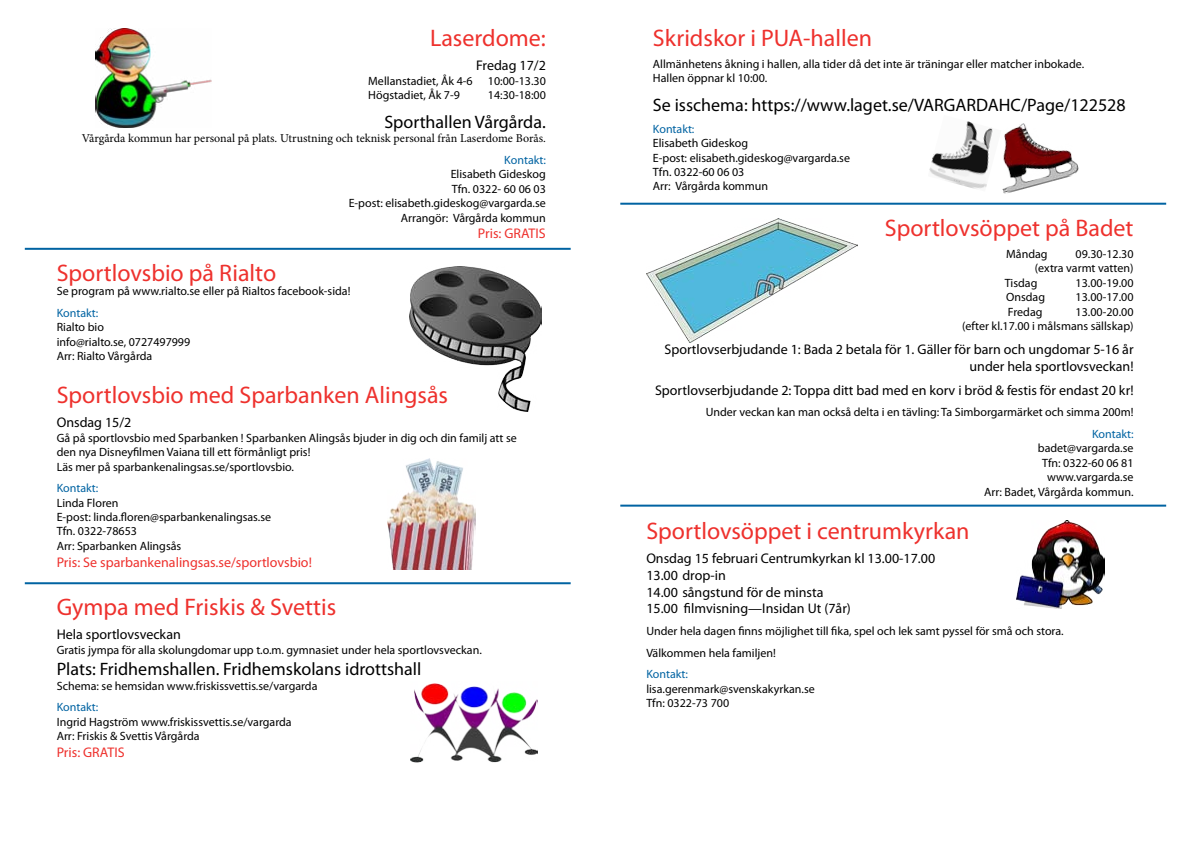
<style>
.page{position:relative;width:1191px;height:842px;background:#fff}
.page>*{position:absolute;margin:0;border:0;box-sizing:border-box;transform-origin:0 0}
.t1{font:24px "Myriad Pro";color:#ee312d}
.t2{font:18px "Myriad Pro";color:#000}
.t3{font:14px/16.8px "Myriad Pro";color:#000;text-align:right}
.t4{font:14px "Myriad Pro";color:#ee312d}
.t5{font:12px/14.4px "Myriad Pro";color:#000}
.t6{font:12px "Minion Pro";letter-spacing:-.005em;color:#000}
.t7{font:12px "Myriad Pro";color:#0063a2}
</style>
<div class="page">
<hr style="left:25px;top:248px;width:545px;height:2px;background:#0063a2">
<img style="left:409px;top:266px;width:132px;height:145px">
<hr style="left:25px;top:582px;width:545px;height:2px;background:#0063a2">
<img style="left:411px;top:683px;width:126px;height:79px">
<img style="left:929px;top:121px;width:58px;height:68px">
<img style="left:987px;top:123px;width:92px;height:71px">
<hr style="left:620px;top:203px;width:546px;height:2px;background:#0063a2">
<img style="left:646px;top:218px;width:211px;height:125px">
<hr style="left:620px;top:505px;width:546px;height:2px;background:#0063a2">
<img style="left:1016px;top:521px;width:88px;height:88px">
<img style="left:387px;top:459px;width:88px;height:110px">
<img style="left:96px;top:28px;width:115px;height:99px">
<h1 class="t1" style="left:430px;top:23px;width:117px">Laserdome:</h1>
<p class="t3" style="left:476px;top:57px;width:71px">Fredag 17/2</p>
<p class="t5" style="left:368px;top:73px;width:106px">Mellanstadiet, Åk 4-6</p>
<p class="t5" style="left:488px;top:73px;width:59px">10:00-13.30</p>
<p class="t5" style="left:368px;top:88px;width:93px">Högstadiet, Åk 7-9</p>
<p class="t5" style="left:488px;top:88px;width:59px">14:30-18:00</p>
<h2 class="t2" style="left:384px;top:111px;width:163px">Sporthallen Vårgårda.</h2>
<p class="t6" style="left:82px;top:130px;width:465px">Vårgårda kommun har personal på plats. Utrustning och teknisk personal från Laserdome Borås.</p>
<p class="t7" style="left:504px;top:153px;width:43px">Kontakt:</p>
<p class="t5" style="left:349px;top:167px;width:199px;text-align:right">Elisabeth Gideskog<br>Tfn. 0322- 60 06 03<br>E-post: elisabeth.gideskog@vargarda.se<br>Arrangör: Vårgårda kommun</p>
<p class="t4" style="left:478px;top:225px;width:69px">Pris: GRATIS</p>
<h1 class="t1" style="left:57px;top:258px;width:221px">Sportlovsbio på Rialto</h1>
<p class="t5" style="left:57px;top:284px;width:295px">Se program på www.rialto.se eller på Rialtos facebook-sida!</p>
<p class="t7" style="left:57px;top:305px;width:43px">Kontakt:</p>
<p class="t5" style="left:57px;top:320px;width:135px">Rialto bio<br>info@rialto.se, 0727497999<br>Arr: Rialto Vårgårda</p>
<h1 class="t1" style="left:57px;top:380px;width:393px">Sportlovsbio med Sparbanken Alingsås</h1>
<p class="t3" style="left:57px;top:414px;width:76px">Onsdag 15/2</p>
<p class="t5" style="left:57px;top:430px;width:462px">Gå på sportlovsbio med Sparbanken ! Sparbanken Alingsås bjuder in dig och din familj att se den nya Disneyfilmen Vaiana till ett förmånligt pris!<br>Läs mer på sparbankenalingsas.se/sportlovsbio.</p>
<p class="t7" style="left:57px;top:481px;width:43px">Kontakt:</p>
<p class="t5" style="left:57px;top:495px;width:216px">Linda Floren<br>E-post: linda.floren@sparbankenalingsas.se<br>Tfn. 0322-78653<br>Arr: Sparbanken Alingsås</p>
<p class="t4" style="left:57px;top:553px;width:257px">Pris: Se sparbankenalingsas.se/sportlovsbio!</p>
<h1 class="t1" style="left:57px;top:592px;width:281px">Gympa med Friskis &amp; Svettis</h1>
<p class="t3" style="left:57px;top:626px;width:126px">Hela sportlovsveckan</p>
<p class="t5" style="left:57px;top:642px;width:426px">Gratis jympa för alla skolungdomar upp t.o.m. gymnasiet under hela sportlovsveckan.</p>
<h2 class="t2" style="left:57px;top:658px;width:366px">Plats: Fridhemshallen. Fridhemskolans idrottshall</h2>
<p class="t5" style="left:57px;top:678px;width:262px">Schema: se hemsidan www.friskissvettis.se/vargarda</p>
<p class="t7" style="left:57px;top:700px;width:43px">Kontakt:</p>
<p class="t5" style="left:57px;top:714px;width:236px">Ingrid Hagström www.friskissvettis.se/vargarda<br>Arr: Friskis &amp; Svettis Vårgårda</p>
<p class="t4" style="left:57px;top:744px;width:69px">Pris: GRATIS</p>
<h1 class="t1" style="left:653px;top:23px;width:221px">Skridskor i PUA-hallen</h1>
<p class="t5" style="left:653px;top:57px;width:433px">Allmänhetens åkning i hallen, alla tider då det inte är träningar eller matcher inbokade.<br>Hallen öppnar kl 10:00.</p>
<h2 class="t2" style="left:653px;top:94px;width:474px">Se isschema: https://www.laget.se/VARGARDAHC/Page/122528</h2>
<p class="t7" style="left:653px;top:121px;width:43px">Kontakt:</p>
<p class="t5" style="left:653px;top:136px;width:199px">Elisabeth Gideskog<br>E-post: elisabeth.gideskog@vargarda.se<br>Tfn. 0322-60 06 03<br>Arr: Vårgårda kommun</p>
<h1 class="t1" style="left:885px;top:214px;width:250px">Sportlovsöppet på Badet</h1>
<p class="t5" style="left:1006px;top:247px;width:43px">Måndag</p>
<p class="t5" style="left:1075px;top:247px;width:59px">09.30-12.30</p>
<p class="t5" style="left:1035px;top:261px;width:100px">(extra varmt vatten)</p>
<p class="t5" style="left:1004px;top:275px;width:34px">Tisdag</p>
<p class="t5" style="left:1075px;top:275px;width:59px">13.00-19.00</p>
<p class="t5" style="left:1006px;top:290px;width:40px">Onsdag</p>
<p class="t5" style="left:1075px;top:290px;width:59px">13.00-17.00</p>
<p class="t5" style="left:1008px;top:304px;width:36px">Fredag</p>
<p class="t5" style="left:962px;top:304px;width:173px;text-align:right">13.00-20.00<br>(efter kl.17.00 i målsmans sällskap)</p>
<p class="t3" style="left:664px;top:341px;width:470px">Sportlovserbjudande 1: Bada 2 betala för 1. Gäller för barn och ungdomar 5-16 år under hela sportlovsveckan!</p>
<p class="t3" style="left:655px;top:381px;width:480px">Sportlovserbjudande 2: Toppa ditt bad med en korv i bröd &amp; festis för endast 20 kr!</p>
<p class="t5" style="left:705px;top:405px;width:429px">Under veckan kan man också delta i en tävling: Ta Simborgarmärket och simma 200m!</p>
<p class="t7" style="left:1092px;top:427px;width:43px">Kontakt:</p>
<p class="t5" style="left:984px;top:441px;width:151px;text-align:right">badet@vargarda.se<br>Tfn: 0322-60 06 81 www.vargarda.se<br>Arr: Badet, Vårgårda kommun.</p>
<h1 class="t1" style="left:646px;top:516px;width:325px">Sportlovsöppet i centrumkyrkan</h1>
<p class="t3" style="left:646px;top:550px;width:290px;text-align:left">Onsdag 15 februari Centrumkyrkan kl 13.00-17.00<br>13.00 drop-in<br>14.00 sångstund för de minsta<br>15.00 filmvisning—Insidan Ut (7år)</p>
<p class="t5" style="left:646px;top:620px;width:419px;line-height:21.6px">Under hela dagen finns möjlighet till fika, spel och lek samt pyssel för små och stora.<br>Välkommen hela familjen!</p>
<p class="t7" style="left:646px;top:667px;width:43px">Kontakt:</p>
<p class="t5" style="left:646px;top:681px;width:170px">lisa.gerenmark@svenskakyrkan.se<br>Tfn: 0322-73 700</p>
</div>
